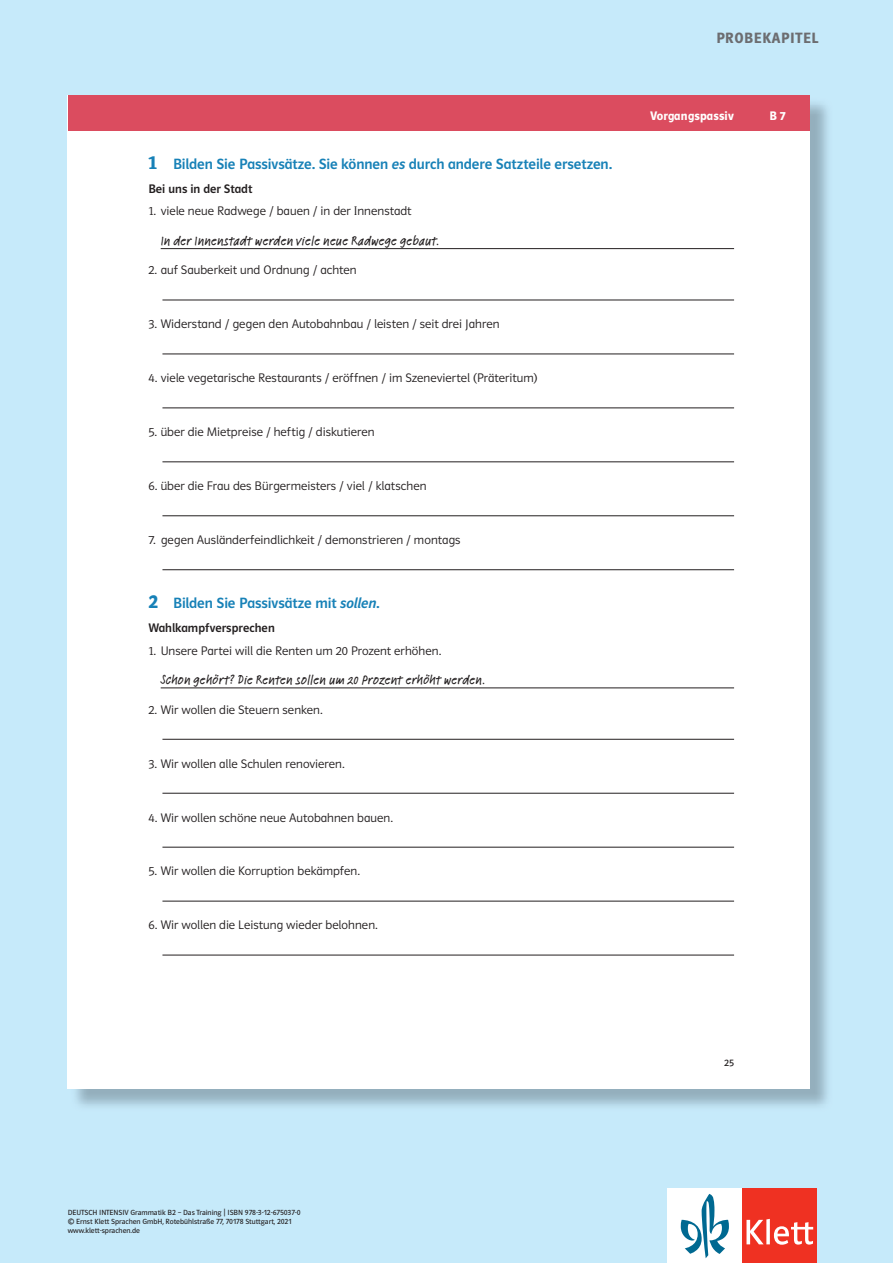
<style>
.page{position:relative;width:893px;height:1263px;background:#c6eafa}
.page>*{position:absolute;margin:0;border:0;box-sizing:border-box;transform-origin:0 0}
.t1{font:15px "Polo Basis TB Krftg";letter-spacing:-.005em;color:#1781b7}
.t2{font:600 15px "Polo CEF";letter-spacing:.04em;color:#6c6d70}
.t3{font:500 13.65px "Feltpen Com";letter-spacing:.015em;color:#231f20}
.t4{font:12.45px "Polo Basis TB Leicht";letter-spacing:.005em;color:#231f20}
.t5{font:12.45px "Polo Basis TB Krftg";letter-spacing:.005em;color:#231f20}
.t6{font:12.45px "Polo Basis TB Hfett";color:#fff}
.t7{font:9.9px "Polo Basis TB Buch";color:#231f20}
.t8{font:7.5px/9px "Polo CEF";color:#231f20}
.s1{font-family:"Polo Basis TB Hfett";font-size:19.95px}
.s2{font-family:"Polo Basis TB Krftg Kursiv"}
</style>
<div class="page">
<div style="left:668px;top:1188px;width:74px;height:75px;background:#fff"></div>
<div style="left:742px;top:1188px;width:74px;height:75px;background:#ef3122"></div>
<svg style="left:746px;top:1219px;width:67px;height:26px"></svg>
<svg style="left:681px;top:1194px;width:48px;height:64px"></svg>
<div style="left:68px;top:95px;width:742px;height:994px;background:#fff"></div>
<div style="left:71px;top:95px;width:739px;height:36px;background:#db4c5f"></div>
<hr style="left:68px;top:95px;width:3px;height:36px;background:#db4c5f">
<hr style="left:161px;top:248px;width:573px;height:1px;background:#231f20">
<hr style="left:162px;top:300px;width:572px;height:1px;background:#231f20">
<hr style="left:162px;top:354px;width:572px;height:1px;background:#231f20">
<hr style="left:162px;top:408px;width:572px;height:1px;background:#231f20">
<hr style="left:162px;top:461px;width:572px;height:1px;background:#231f20">
<hr style="left:162px;top:515px;width:572px;height:1px;background:#231f20">
<hr style="left:162px;top:569px;width:572px;height:1px;background:#231f20">
<hr style="left:161px;top:687px;width:573px;height:1px;background:#231f20">
<hr style="left:162px;top:739px;width:572px;height:1px;background:#231f20">
<hr style="left:162px;top:793px;width:572px;height:1px;background:#231f20">
<hr style="left:162px;top:847px;width:572px;height:1px;background:#231f20">
<hr style="left:162px;top:901px;width:572px;height:1px;background:#231f20">
<hr style="left:162px;top:955px;width:572px;height:1px;background:#231f20">
<p class="t1" style="left:148px;top:155px;width:465px"><span class="s1">1</span> Bilden Sie Passivsätze. Sie können <span class="s2">es</span> durch andere Satzteile ersetzen.</p>
<p class="t5" style="left:148px;top:182px;width:106px">Bei uns in der Stadt</p>
<p class="t4" style="left:148px;top:204px;width:265px">1. viele neue Radwege / bauen / in der Innenstadt</p>
<p class="t3" style="left:161px;top:231px;width:280px">In der Innenstadt werden viele neue Radwege gebaut.</p>
<p class="t4" style="left:148px;top:263px;width:210px">2. auf Sauberkeit und Ordnung / achten</p>
<p class="t4" style="left:148px;top:317px;width:353px">3. Widerstand / gegen den Autobahnbau / leisten / seit drei Jahren</p>
<p class="t4" style="left:148px;top:371px;width:391px">4. viele vegetarische Restaurants / eröffnen / im Szeneviertel (Präteritum)</p>
<p class="t4" style="left:148px;top:425px;width:228px">5. über die Mietpreise / heftig / diskutieren</p>
<p class="t4" style="left:148px;top:479px;width:280px">6. über die Frau des Bürgermeisters / viel / klatschen</p>
<p class="t4" style="left:148px;top:533px;width:314px">7. gegen Ausländerfeindlichkeit / demonstrieren / montags</p>
<p class="t1" style="left:148px;top:594px;width:233px"><span class="s1">2</span> Bilden Sie Passivsätze mit <span class="s2">sollen</span>.</p>
<p class="t5" style="left:148px;top:621px;width:128px">Wahlkampfversprechen</p>
<p class="t4" style="left:148px;top:644px;width:294px">1. Unsere Partei will die Renten um 20 Prozent erhöhen.</p>
<p class="t3" style="left:161px;top:670px;width:326px">Schon gehört? Die Renten sollen um 20 Prozent erhöht werden.</p>
<p class="t4" style="left:148px;top:703px;width:176px">2. Wir wollen die Steuern senken.</p>
<p class="t4" style="left:148px;top:757px;width:198px">3. Wir wollen alle Schulen renovieren.</p>
<p class="t4" style="left:148px;top:810px;width:246px">4. Wir wollen schöne neue Autobahnen bauen.</p>
<p class="t4" style="left:148px;top:864px;width:213px">5. Wir wollen die Korruption bekämpfen.</p>
<p class="t4" style="left:148px;top:918px;width:231px">6. Wir wollen die Leistung wieder belohnen.</p>
<p class="t2" style="left:716px;top:29px;width:104px">PROBEKAPITEL</p>
<p class="t6" style="left:650px;top:109px;width:85px">Vorgangspassiv</p>
<p class="t6" style="left:769px;top:109px;width:18px">B 7</p>
<p class="t7" style="left:724px;top:1057px;width:11px">25</p>
<p class="t8" style="left:68px;top:1208px;width:234px">DEUTSCH INTENSIV Grammatik B2 – Das Training ⏐ ISBN 978-3-12-675037-0 © Ernst Klett Sprachen GmbH, Rotebühlstraße 77, 70178 Stuttgart, 2021 www.klett-sprachen.de</p>
</div>
